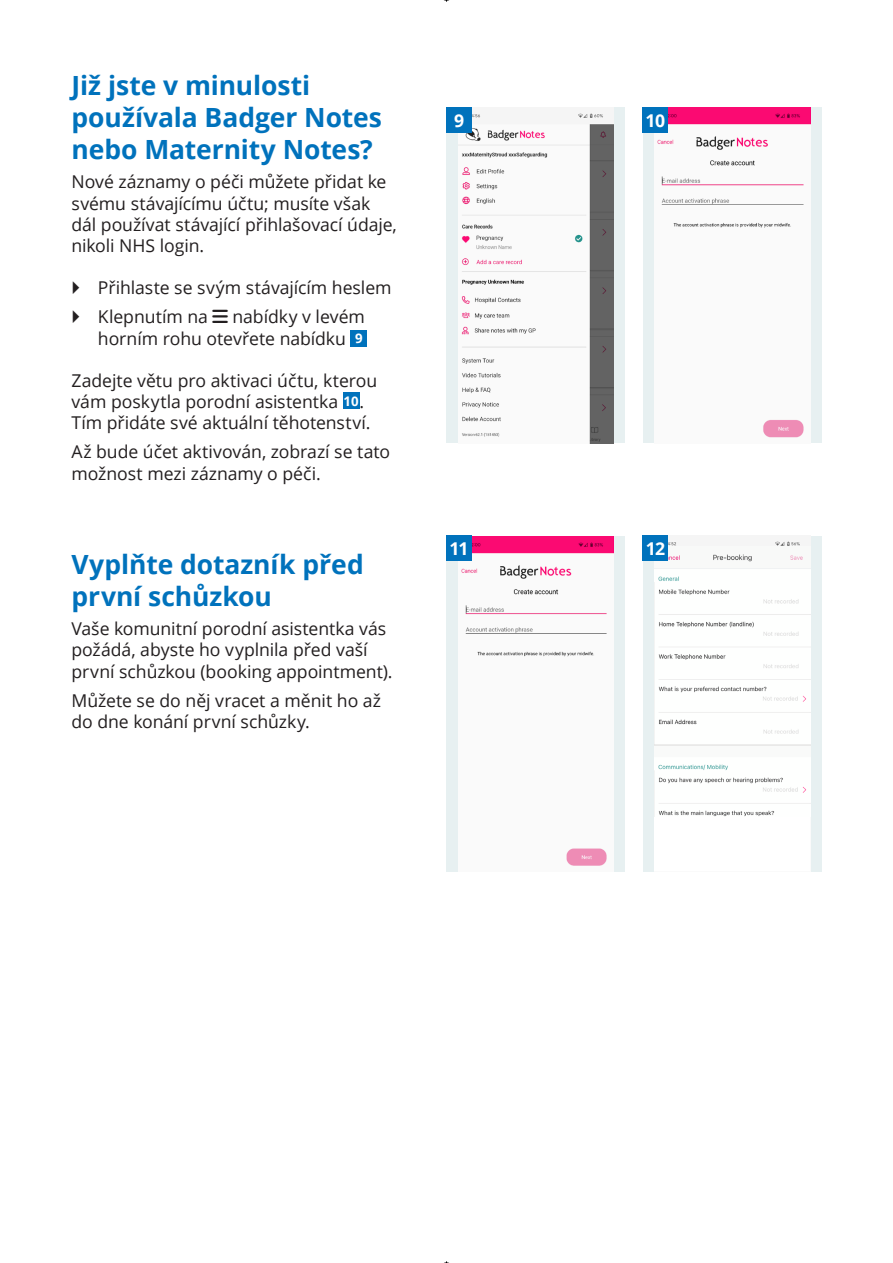
<style>
.page{position:relative;width:893px;height:1263px;background:#fff}
.page>*{position:absolute;margin:0;border:0;box-sizing:border-box;transform-origin:0 0}
.t1{font:700 26.4px/31.8px "Open Sans";letter-spacing:-.005em;color:#0072bc}
.t2{font:17.7px/21.1px "Open Sans";letter-spacing:-.005em;color:#231f20}
.t3{font:700 17.7px "Open Sans";color:#fff}
.s1{font-weight:700;font-size:13.2px;color:#fff}
</style>
<div class="page">
<div style="left:643px;top:536px;width:179px;height:335px;background:#e7f0f1"></div>
<div style="left:446px;top:536px;width:179px;height:335px;background:#e7f0f1"></div>
<img style="left:458px;top:536px;width:156px;height:335px">
<div style="left:446px;top:536px;width:25px;height:25px;background:#0072bc"></div>
<div style="left:351px;top:330px;width:16px;height:17px;background:#0072bc"></div>
<div style="left:343px;top:392px;width:16px;height:17px;background:#0072bc"></div>
<div style="left:643px;top:107px;width:179px;height:336px;background:#e7f0f1"></div>
<img style="left:654px;top:107px;width:156px;height:336px">
<div style="left:446px;top:107px;width:179px;height:336px;background:#e7f0f1"></div>
<img style="left:458px;top:107px;width:156px;height:336px">
<div style="left:446px;top:107px;width:25px;height:25px;background:#0072bc"></div>
<div style="left:643px;top:107px;width:25px;height:25px;background:#0072bc"></div>
<img style="left:668px;top:536px;width:142px;height:10px">
<div style="left:654px;top:546px;width:156px;height:325px;background:#fff"></div>
<img style="left:654px;top:554px;width:156px;height:262px">
<div style="left:643px;top:536px;width:25px;height:25px;background:#0072bc"></div>
<p class="t1" style="left:71px;top:69px;width:312px">Již jste v minulosti používala Badger Notes nebo Maternity Notes?</p>
<p class="t2" style="left:71px;top:171px;width:327px">Nové záznamy o péči můžete přidat ke svému stávajícímu účtu; musíte však dál používat stávající přihlašovací údaje, nikoli NHS login.</p>
<p class="t2" style="left:98px;top:272px;width:295px;line-height:29.5px">Přihlaste se svým stávajícím heslem<br>Klepnutím na</p>
<p class="t2" style="left:98px;top:306px;width:269px;text-align:right">nabídky v levém<br>horním rohu otevřete nabídku <span class="s1">9</span></p>
<p class="t2" style="left:71px;top:369px;width:307px">Zadejte větu pro aktivaci účtu, kterou vám poskytla porodní asistentka <span class="s1">10</span>.<br>Tím přidáte své aktuální těhotenství.</p>
<p class="t2" style="left:71px;top:441px;width:320px">Až bude účet aktivován, zobrazí se tato možnost mezi záznamy o péči.</p>
<p class="t1" style="left:71px;top:548px;width:294px">Vyplňte dotazník před první schůzkou</p>
<p class="t2" style="left:71px;top:618px;width:323px">Vaše komunitní porodní asistentka vás požádá, abyste ho vyplnila před vaší první schůzkou (booking appointment).</p>
<p class="t2" style="left:71px;top:689px;width:311px">Můžete se do něj vracet a měnit ho až do dne konání první schůzky.</p>
<p class="t3" style="left:454px;top:108px;width:12px">9</p>
<p class="t3" style="left:645px;top:108px;width:21px">10</p>
<p class="t3" style="left:449px;top:536px;width:21px">11</p>
<p class="t3" style="left:646px;top:536px;width:21px">12</p>
</div>
